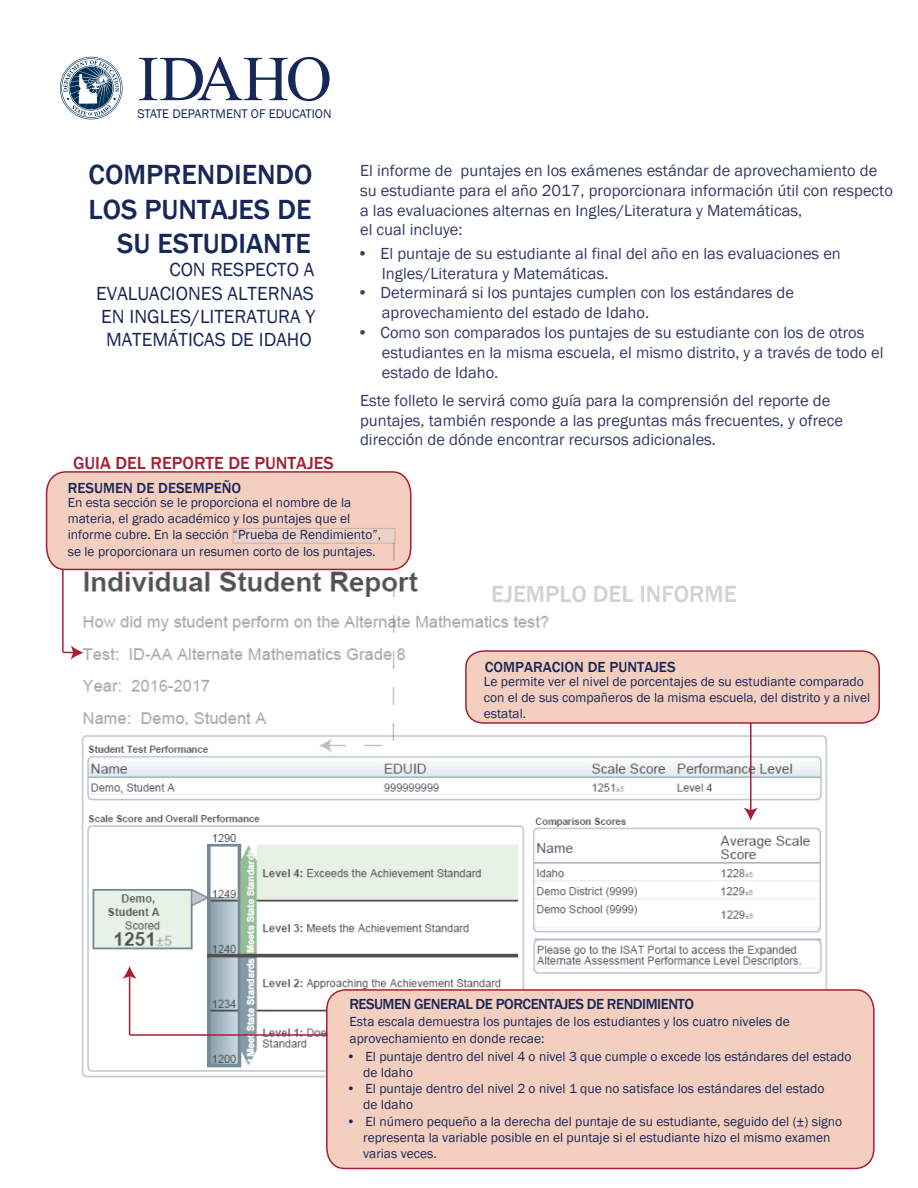
<style>
.page{position:relative;width:918px;height:1188px;background:#fff}
.page>*{position:absolute;margin:0;border:0;box-sizing:border-box;transform-origin:0 0}
.t1{font:63.9px "Times New Roman";letter-spacing:-.025em;color:#172757}
.t2{font:500 28.5px/34.2px "Franklin Gothic";color:#172757;text-align:right}
.t3{font:500 24px "Franklin Gothic";color:#d1d2d4}
.t4{font:19.5px/23.4px "Franklin Gothic";color:#172757;text-align:right}
.t5{font:500 18px "Franklin Gothic";color:#a62035}
.t6{font:16.5px/19.8px "Franklin Gothic";color:#343b65}
.t7{font:500 15px "Franklin Gothic";letter-spacing:-.035em;color:#172757}
.t8{font:500 15px "Franklin Gothic";color:#172757}
.t9{font:13.5px/16.2px "Franklin Gothic";color:#172757}
.t10{font:12.9px "Franklin Gothic";color:#172757}
</style>
<div class="page">
<img style="left:81px;top:571px;width:747px;height:507px">
<svg style="left:60px;top:57px;width:63px;height:62px"></svg>
<div style="left:466px;top:651px;width:413px;height:72px;background:#f4cfc0;border-radius:17px"></div>
<div style="left:465px;top:650px;width:415px;height:74px;border:2px solid #a62035;border-radius:17px"></div>
<div style="left:325px;top:988px;width:550px;height:182px;background:#f4cfc0"></div>
<hr style="left:750px;top:723px;width:2px;height:88px;background:#a62035">
<svg style="left:744px;top:808px;width:14px;height:12px"></svg>
<hr style="left:129px;top:975px;width:1px;height:60px;background:#a62035">
<svg style="left:122px;top:966px;width:15px;height:13px"></svg>
<hr style="left:130px;top:1034px;width:198px;height:2px;background:#a62035">
<svg style="left:45px;top:471px;width:367px;height:282px"></svg>
<h1 class="t1" style="left:138px;top:34px;width:196px">IDAHO</h1>
<p class="t10" style="left:138px;top:106px;width:196px">STATE DEPARTMENT OF EDUCATION</p>
<h2 class="t2" style="left:89px;top:158px;width:226px">COMPRENDIENDO<br>LOS PUNTAJES DE<br>SU ESTUDIANTE</h2>
<h3 class="t4" style="left:96px;top:258px;width:221px">CON RESPECTO A<br>EVALUACIONES ALTERNAS<br>EN INGLES/LITERATURA Y<br>MATEMÁTICAS DE IDAHO</h3>
<h3 class="t5" style="left:73px;top:452px;width:262px">GUIA DEL REPORTE DE PUNTAJES</h3>
<p class="t8" style="left:68px;top:479px;width:175px">RESUMEN DE DESEMPEÑO</p>
<p class="t6" style="left:360px;top:161px;width:534px">El informe de puntajes en los exámenes estándar de aprovechamiento de su estudiante para el año 2017, proporcionara información útil con respecto a las evaluaciones alternas en Ingles/Literatura y Matemáticas,<br>el cual incluye:</p>
<p class="t6" style="left:382px;top:244px;width:461px;text-indent:-25px">• El puntaje de su estudiante al final del año en las evaluaciones en<br>Ingles/Literatura y Matemáticas.</p>
<p class="t6" style="left:382px;top:283px;width:414px;text-indent:-25px">• Determinará si los puntajes cumplen con los estándares de aprovechamiento del estado de Idaho.</p>
<p class="t6" style="left:382px;top:323px;width:503px;text-indent:-25px">• Como son comparados los puntajes de su estudiante con los de otros estudiantes en la misma escuela, el mismo distrito, y a través de todo el estado de Idaho.</p>
<p class="t6" style="left:360px;top:391px;width:484px">Este folleto le servirá como guía para la comprensión del reporte de puntajes, también responde a las preguntas más frecuentes, y ofrece dirección de dónde encontrar recursos adicionales.</p>
<p class="t9" style="left:68px;top:495px;width:315px">En esta sección se le proporciona el nombre de la materia, el grado académico y los puntajes que el informe cubre. En la sección “Prueba de Rendimiento”, se le proporcionara un resumen corto de los puntajes.</p>
<h3 class="t3" style="left:491px;top:579px;width:247px">EJEMPLO DEL INFORME</h3>
<p class="t8" style="left:485px;top:657px;width:192px">COMPARACION DE PUNTAJES</p>
<p class="t9" style="left:484px;top:673px;width:388px">Le permite ver el nivel de porcentajes de su estudiante comparado con el de sus compañeros de la misma escuela, del distrito y a nivel estatal.</p>
<p class="t7" style="left:349px;top:995px;width:346px">RESUMEN GENERAL DE PORCENTAJES DE RENDIMIENTO</p>
<p class="t9" style="left:350px;top:1014px;width:442px">Esta escala demuestra los puntajes de los estudiantes y los cuatro niveles de aprovechamiento en donde recae:</p>
<p class="t9" style="left:363px;top:1048px;width:490px;text-indent:-17px">• El puntaje dentro del nivel 4 o nivel 3 que cumple o excede los estándares del estado de Idaho</p>
<p class="t9" style="left:363px;top:1081px;width:463px;text-indent:-17px">• El puntaje dentro del nivel 2 o nivel 1 que no satisface los estándares del estado de Idaho</p>
<p class="t9" style="left:363px;top:1113px;width:480px;text-indent:-17px">• El número pequeño a la derecha del puntaje de su estudiante, seguido del (±) signo representa la variable posible en el puntaje si el estudiante hizo el mismo examen varias veces.</p>
</div>
